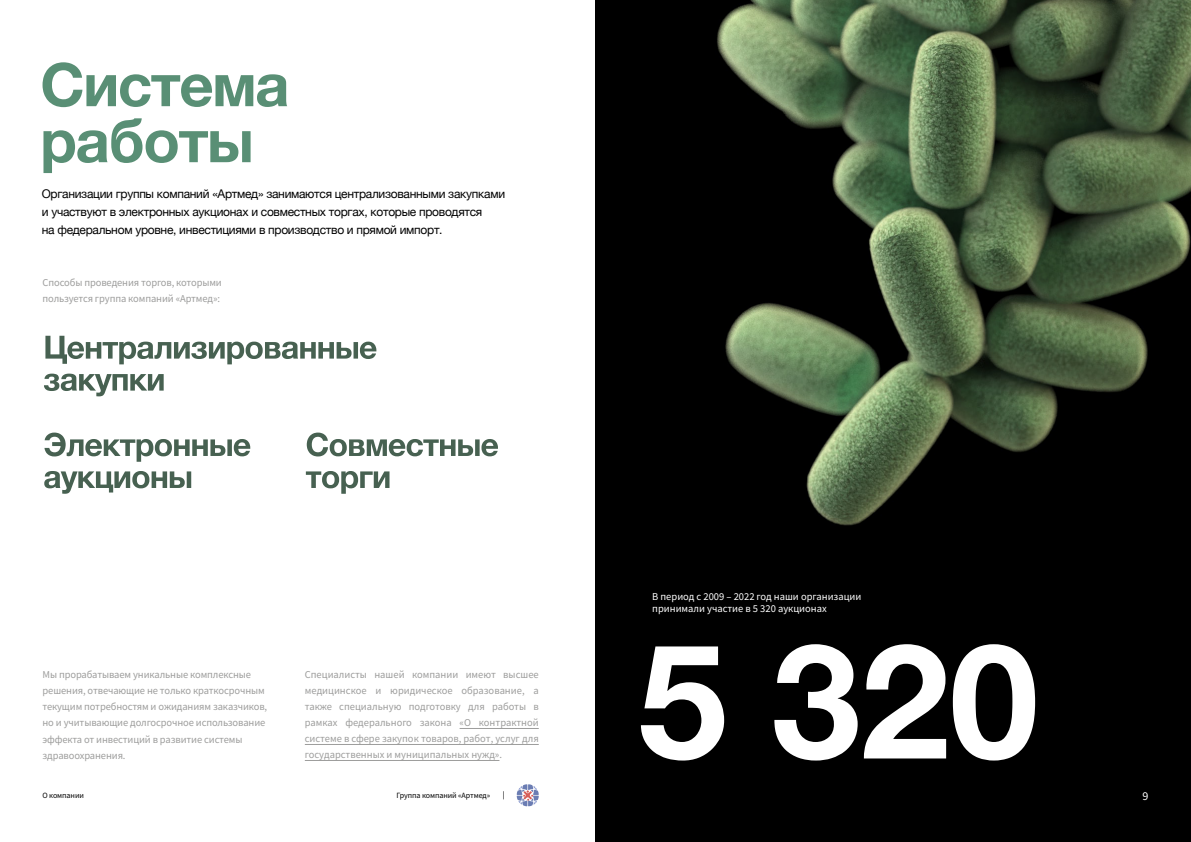
<style>
.page{position:relative;width:1191px;height:842px;background:#fff}
.page>*{position:absolute;margin:0;border:0;box-sizing:border-box;transform-origin:0 0}
.t1{font:700 160px "Helvetica Neue";color:#fff}
.t2{font:12px/18px "Helvetica Neue";letter-spacing:-.025em;color:#000}
.t3{font:12px "Source Sans Pro";color:#fff}
.t4{font:10.5px/16px "Source Sans Pro";letter-spacing:-.01em;color:#9d9d9c}
.t5{font:10.5px/12px "Source Sans Pro";color:#fff}
.t6{font:8px "Source Sans Pro";letter-spacing:-.01em;color:#000}
</style>
<div class="page">
<svg style="left:517px;top:784px;width:22px;height:22px"></svg>
<hr style="left:459px;top:728px;width:80px;height:1px;background:#9d9d9c">
<hr style="left:305px;top:744px;width:234px;height:1px;background:#9d9d9c">
<hr style="left:305px;top:760px;width:194px;height:1px;background:#9d9d9c">
<div style="left:595px;top:0;width:596px;height:842px;background:#000"></div>
<img style="left:717px;top:0;width:474px;height:526px">
<svg style="left:43px;top:62px;width:244px;height:111px"></svg>
<svg style="left:44px;top:336px;width:454px;height:158px"></svg>
<p class="t2" style="left:42px;top:185px;width:465px">Организации группы компаний «Артмед» занимаются централизованными закупками и участвуют в электронных аукционах и совместных торгах, которые проводятся<br>на федеральном уровне, инвестициями в производство и прямой импорт.</p>
<p class="t4" style="left:43px;top:274px;width:181px">Способы проведения торгов, которыми пользуется группа компаний «Артмед»:</p>
<p class="t4" style="left:43px;top:667px;width:226px">Мы прорабатываем уникальные комплексные решения, отвечающие не только краткосрочным текущим потребностям и ожиданиям заказчиков, но и учитывающие долгосрочное использование эффекта от инвестиций в развитие системы здравоохранения.</p>
<p class="t4" style="left:305px;top:667px;width:235px;text-align:justify">Специалисты нашей компании имеют высшее медицинское и юридическое образование, а также специальную подготовку для работы в рамках федерального закона «О контрактной системе в сфере закупок товаров, работ, услуг для государственных и муниципальных нужд».</p>
<p class="t5" style="left:652px;top:590px;width:211px">В период с 2009 – 2022 год наши организации принимали участие в 5 320 аукционах</p>
<h1 class="t1" style="left:638px;top:602px;width:402px">5 320</h1>
<p class="t6" style="left:43px;top:790px;width:43px">О компании</p>
<p class="t3" style="left:1142px;top:788px;width:7px">9</p>
<p class="t6" style="left:396px;top:790px;width:95px">Группа компаний «Артмед»</p>
</div>
